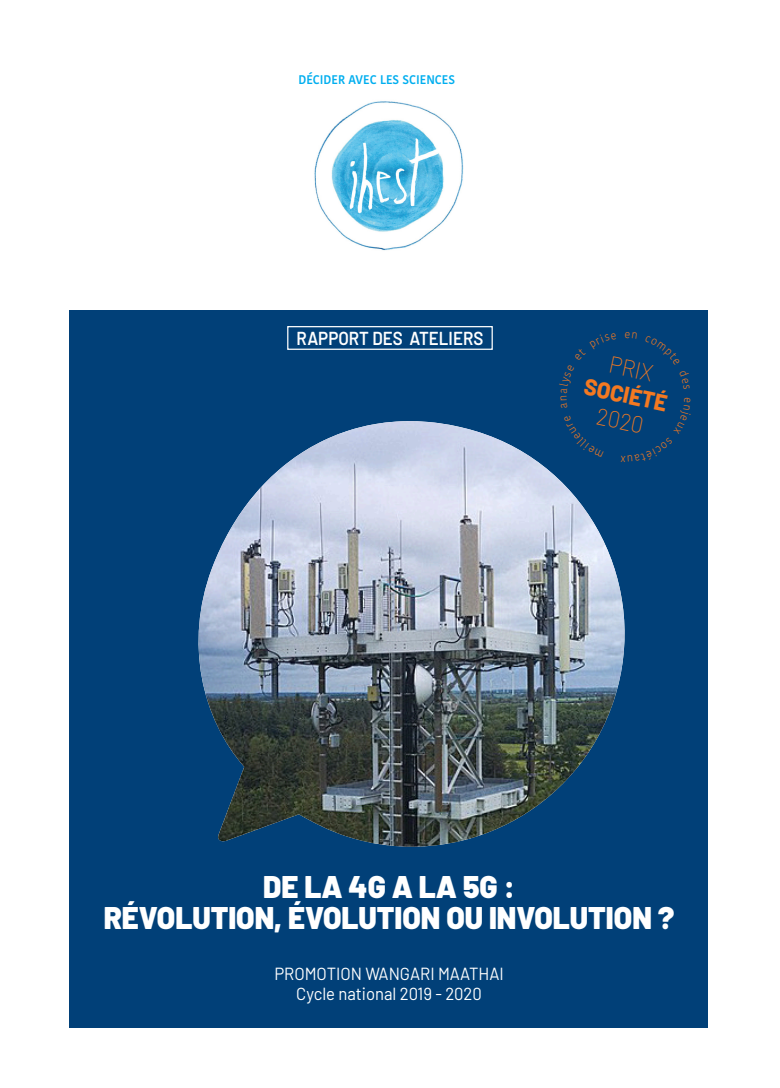
<style>
.page{position:relative;width:780px;height:1088px;background:#fff}
.page>*{position:absolute;margin:0;border:0;box-sizing:border-box;transform-origin:0 0}
.t1{font:900 31.25px/31.2px "Barlow";color:#fff;text-align:center;scale:.95 1}
.t2{font:200 23px "Barlow";color:#f47921;scale:.95 1}
.t3{font:800 23px "Barlow";color:#f47921;scale:.95 1}
.t4{font:600 18.75px "Barlow";color:#fff;scale:.9 1}
.t5{font:17.5px/20px "Barlow";color:#fff;text-align:center;scale:.95 1}
.t6{font:600 12.5px "Kohinoor Bangla";color:#00aeef;scale:.95 1}
</style>
<div class="page">
<img style="left:314px;top:101px;width:150px;height:150px">
<div style="left:69px;top:310px;width:638px;height:718px;background:#014078"></div>
<div style="left:287px;top:326px;width:206px;height:24px;border:1px solid #fff"></div>
<img style="left:198px;top:421px;width:427px;height:426px">
<svg style="left:559px;top:421px;width:66px;height:41px"></svg>
<p class="t6" style="left:298px;top:69px;width:166px">DÉCIDER AVEC LES SCIENCES</p>
<p class="t4" style="left:296px;top:324px;width:209px">RAPPORT DES ATELIERS</p>
<p class="t2" style="left:613px;top:348px;width:48px;rotate:12deg">PRIX</p>
<p class="t3" style="left:588px;top:369px;width:90px;rotate:12deg">SOCIÉTÉ</p>
<p class="t2" style="left:600px;top:400px;width:52px;rotate:12deg">2020</p>
<p class="t1" style="left:104px;top:868px;width:602px">DE LA 4G A LA 5G :<br>RÉVOLUTION, ÉVOLUTION OU INVOLUTION ?</p>
<p class="t5" style="left:274px;top:962px;width:243px">PROMOTION WANGARI MAATHAI<br>Cycle national 2019 - 2020</p>
</div>
